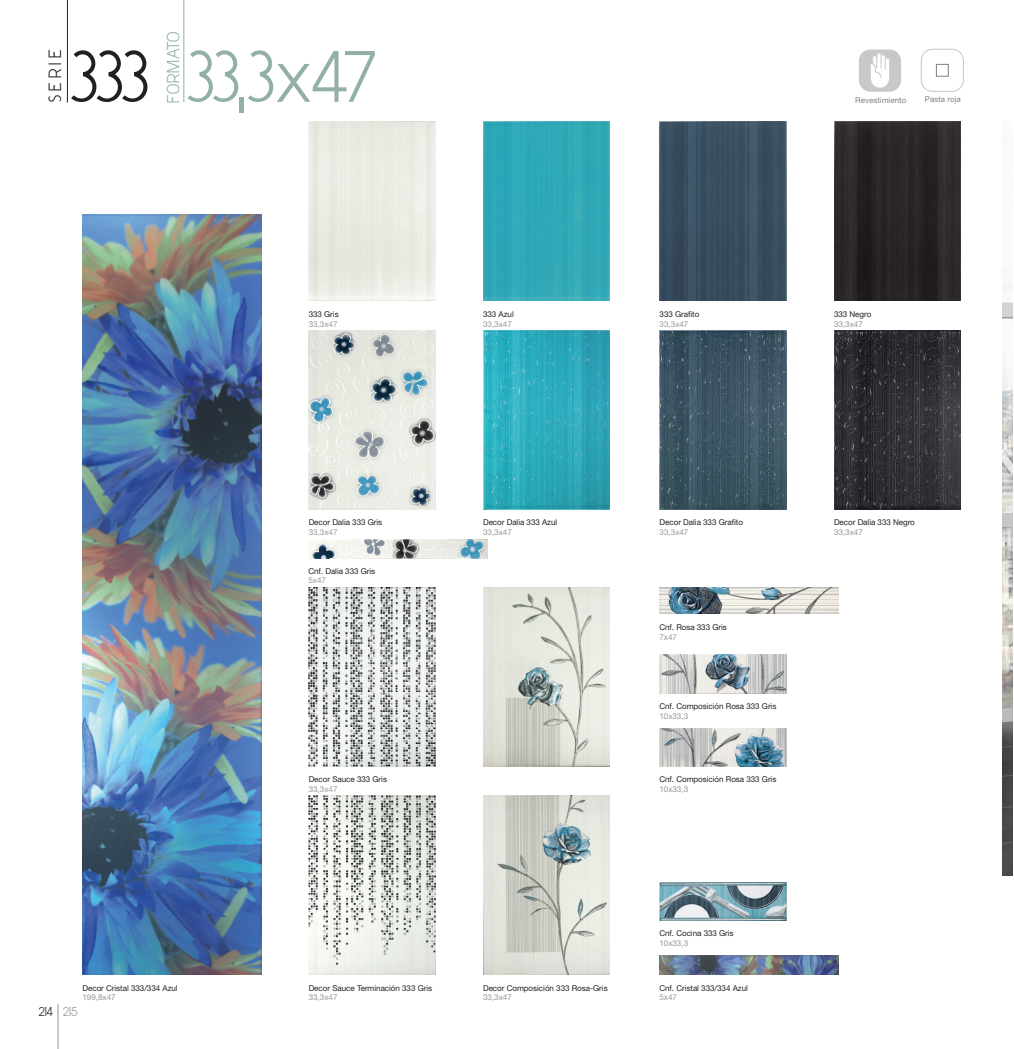
<style>
.page{position:relative;width:1014px;height:1049px;background:#fff}
.page>*{position:absolute;margin:0;border:0;box-sizing:border-box;transform-origin:0 0}
.t1{font:60.38px "Y2 K Neophyte";letter-spacing:-.02em;color:#92b1a2}
.t2{font:60.38px "Y2 K Neophyte";color:#231f20}
.t3{font:14.75px "Y2 K Neophyte";letter-spacing:.05em;color:#92b1a2}
.t4{font:14.75px "Y2 K Neophyte";letter-spacing:.295em;color:#231f20}
.t5{font:10.75px "Y2 K Neophyte";color:#231f20}
.t6{font:8px "Helvetica Neue";letter-spacing:-.005em;color:#231f20}
.t7{font:8px "Helvetica Neue";color:#939598}
.t8{font:8px "Helvetica Neue";color:#808285}
.s1{color:#939598}
</style>
<div class="page">
<img style="left:308px;top:587px;width:127px;height:179px">
<img style="left:308px;top:796px;width:127px;height:178px">
<img style="left:483px;top:587px;width:127px;height:179px">
<img style="left:483px;top:796px;width:127px;height:178px">
<img style="left:483px;top:122px;width:127px;height:179px">
<img style="left:659px;top:122px;width:127px;height:179px">
<img style="left:834px;top:122px;width:126px;height:179px">
<img style="left:659px;top:955px;width:179px;height:19px">
<img style="left:308px;top:539px;width:179px;height:19px">
<img style="left:659px;top:655px;width:127px;height:38px">
<img style="left:659px;top:728px;width:127px;height:38px">
<img style="left:659px;top:882px;width:127px;height:38px">
<img style="left:659px;top:587px;width:179px;height:27px">
<img style="left:308px;top:330px;width:127px;height:179px">
<img style="left:483px;top:330px;width:127px;height:179px">
<img style="left:659px;top:330px;width:127px;height:179px">
<img style="left:834px;top:330px;width:126px;height:179px">
<img style="left:82px;top:214px;width:179px;height:760px">
<hr style="left:67px;top:0;width:1px;height:102px;background:#231f20">
<hr style="left:183px;top:0;width:1px;height:102px;background:#92b1a2">
<div style="left:858px;top:49px;width:42px;height:43px;background:#c7c8ca;border-radius:12px"></div>
<svg style="left:870px;top:53px;width:20px;height:35px"></svg>
<div style="left:920px;top:49px;width:43px;height:43px;border:1px solid #c7c8ca;border-radius:12px"></div>
<div style="left:935px;top:64px;width:13px;height:13px;border:1px solid #808285"></div>
<img style="left:1002px;top:140px;width:10px;height:736px">
<hr style="left:58px;top:1004px;width:1px;height:45px;background:#939598">
<h2 class="t4" style="left:45px;top:102px;width:54px;rotate:-90deg">SERIE</h2>
<h1 class="t2" style="left:70px;top:35px;width:80px">333</h1>
<h2 class="t3" style="left:163px;top:103px;width:73px;rotate:-90deg">FORMATO</h2>
<h1 class="t1" style="left:186px;top:35px;width:190px">33,3x47</h1>
<p class="t8" style="left:855px;top:98px;width:53px">Revestimiento</p>
<p class="t8" style="left:924px;top:96px;width:37px">Pasta roja</p>
<p class="t6" style="left:82px;top:985px;width:97px">Decor Cristal 333/334 Azul</p>
<p class="t7" style="left:82px;top:994px;width:35px">199,8x47</p>
<h3 class="t5" style="left:39px;top:1004px;width:40px">214 <span class="s1">215</span></h3>
<p class="t6" style="left:309px;top:311px;width:32px">333 Gris</p>
<p class="t7" style="left:309px;top:321px;width:30px">33,3x47</p>
<p class="t6" style="left:483px;top:311px;width:32px">333 Azul</p>
<p class="t7" style="left:483px;top:321px;width:30px">33,3x47</p>
<p class="t6" style="left:659px;top:311px;width:41px">333 Grafito</p>
<p class="t7" style="left:659px;top:321px;width:30px">33,3x47</p>
<p class="t6" style="left:834px;top:311px;width:39px">333 Negro</p>
<p class="t7" style="left:834px;top:321px;width:30px">33,3x47</p>
<p class="t6" style="left:309px;top:520px;width:75px">Decor Dalia 333 Gris</p>
<p class="t7" style="left:309px;top:529px;width:30px">33,3x47</p>
<p class="t6" style="left:483px;top:520px;width:76px">Decor Dalia 333 Azul</p>
<p class="t7" style="left:483px;top:529px;width:30px">33,3x47</p>
<p class="t6" style="left:659px;top:520px;width:85px">Decor Dalia 333 Grafito</p>
<p class="t7" style="left:659px;top:529px;width:30px">33,3x47</p>
<p class="t6" style="left:834px;top:520px;width:82px">Decor Dalia 333 Negro</p>
<p class="t7" style="left:834px;top:529px;width:30px">33,3x47</p>
<p class="t6" style="left:308px;top:568px;width:68px">Cnf. Dalia 333 Gris</p>
<p class="t7" style="left:308px;top:578px;width:19px">5x47</p>
<p class="t6" style="left:659px;top:624px;width:69px">Cnf. Rosa 333 Gris</p>
<p class="t7" style="left:659px;top:634px;width:19px">7x47</p>
<p class="t6" style="left:659px;top:703px;width:118px">Cnf. Composición Rosa 333 Gris</p>
<p class="t7" style="left:659px;top:713px;width:30px">10x33,3</p>
<p class="t6" style="left:309px;top:776px;width:80px">Decor Sauce 333 Gris</p>
<p class="t7" style="left:309px;top:786px;width:30px">33,3x47</p>
<p class="t6" style="left:659px;top:776px;width:118px">Cnf. Composición Rosa 333 Gris</p>
<p class="t7" style="left:659px;top:786px;width:30px">10x33,3</p>
<p class="t6" style="left:659px;top:930px;width:76px">Cnf. Cocina 333 Gris</p>
<p class="t7" style="left:659px;top:940px;width:30px">10x33,3</p>
<p class="t6" style="left:309px;top:985px;width:125px">Decor Sauce Terminación 333 Gris</p>
<p class="t7" style="left:309px;top:994px;width:30px">33,3x47</p>
<p class="t6" style="left:483px;top:985px;width:126px">Decor Composición 333 Rosa-Gris</p>
<p class="t7" style="left:483px;top:994px;width:30px">33,3x47</p>
<p class="t6" style="left:659px;top:985px;width:90px">Cnf. Cristal 333/334 Azul</p>
<p class="t7" style="left:659px;top:994px;width:19px">5x47</p>
</div>
